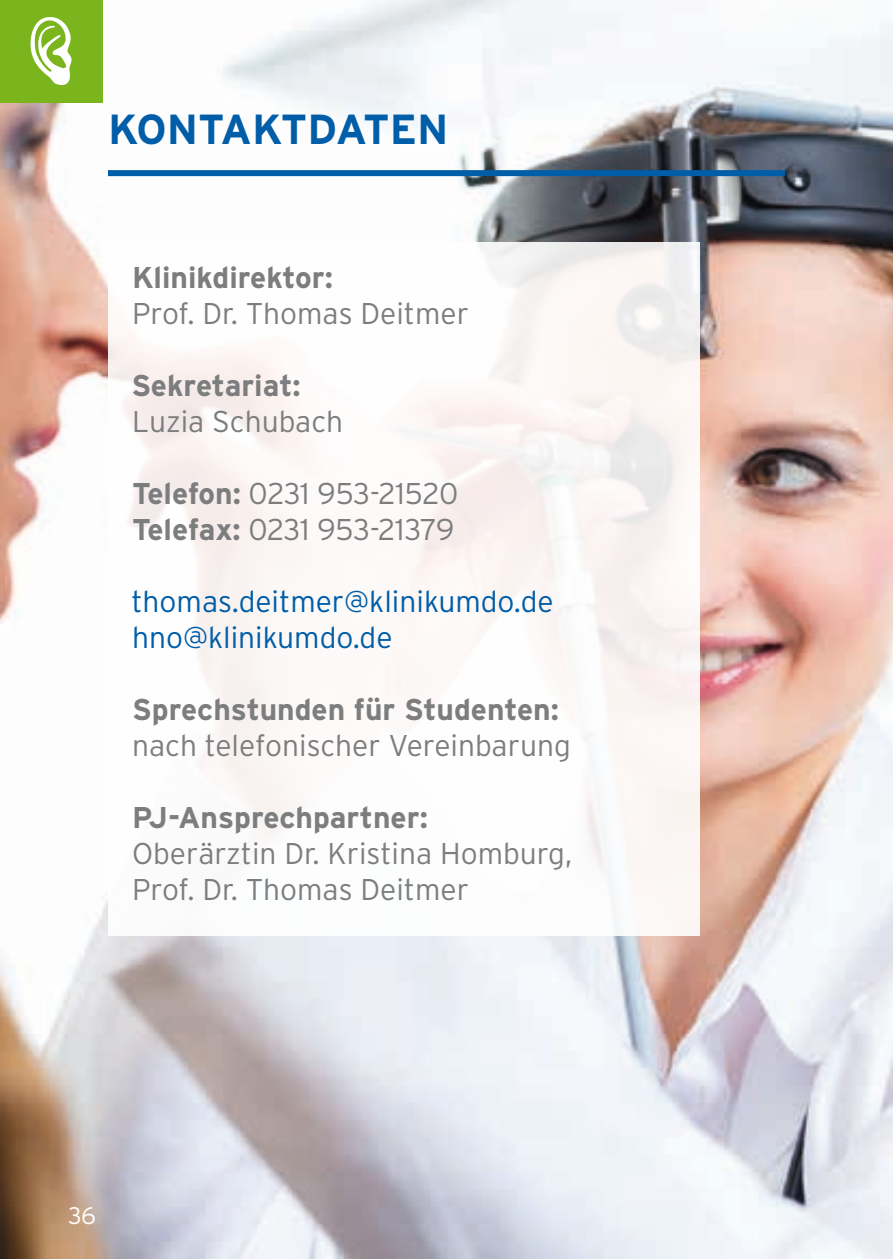
<style>
.page{position:relative;width:893px;height:1259px;background:#fff}
.page>*{position:absolute;margin:0;border:0;box-sizing:border-box;transform-origin:0 0}
.t1{font:700 42px "Interstate";color:#005da8}
.t2{font:300 30px/36px "Interstate";color:#7c7d7f}
.t3{font:700 30px "Interstate";color:#7c7d7f}
.t4{font:300 30px/36px "Interstate";color:#005da8}
.t5{font:300 24px "Interstate";color:#fff}
.s1{font-weight:700}
</style>
<div class="page">
<img style="left:0;top:0;width:893px;height:1259px">
<div style="left:108px;top:170px;width:677px;height:6px;background:#005da8"></div>
<div style="left:108px;top:242px;width:591px;height:694px;background:linear-gradient(to bottom,#faf6f5,#fcfbfa)"></div>
<div style="left:0;top:0;width:102px;height:102px;background:#7ab51d"></div>
<svg style="left:30px;top:17px;width:42px;height:68px"></svg>
<h1 class="t1" style="left:108px;top:104px;width:342px">KONTAKTDATEN</h1>
<p class="t3" style="left:132px;top:259px;width:203px">Klinikdirektor:</p>
<p class="t2" style="left:132px;top:295px;width:338px">Prof. Dr. Thomas Deitmer</p>
<p class="t3" style="left:131px;top:367px;width:171px">Sekretariat:</p>
<p class="t2" style="left:132px;top:403px;width:213px">Luzia Schubach</p>
<p class="t2" style="left:132px;top:475px;width:328px"><span class="s1">Telefon:</span> 0231 953-21520<br><span class="s1">Telefax:</span> 0231 953-21379</p>
<p class="t4" style="left:131px;top:583px;width:424px">thomas.deitmer@klinikumdo.de hno@klinikumdo.de</p>
<p class="t3" style="left:132px;top:691px;width:428px">Sprechstunden für Studenten:</p>
<p class="t2" style="left:132px;top:727px;width:440px">nach telefonischer Vereinbarung</p>
<p class="t3" style="left:132px;top:799px;width:298px">PJ-Ansprechpartner:</p>
<p class="t2" style="left:132px;top:835px;width:442px">Oberärztin Dr. Kristina Homburg,<br>Prof. Dr. Thomas Deitmer</p>
<p class="t5" style="left:68px;top:1202px;width:29px">36</p>
</div>
